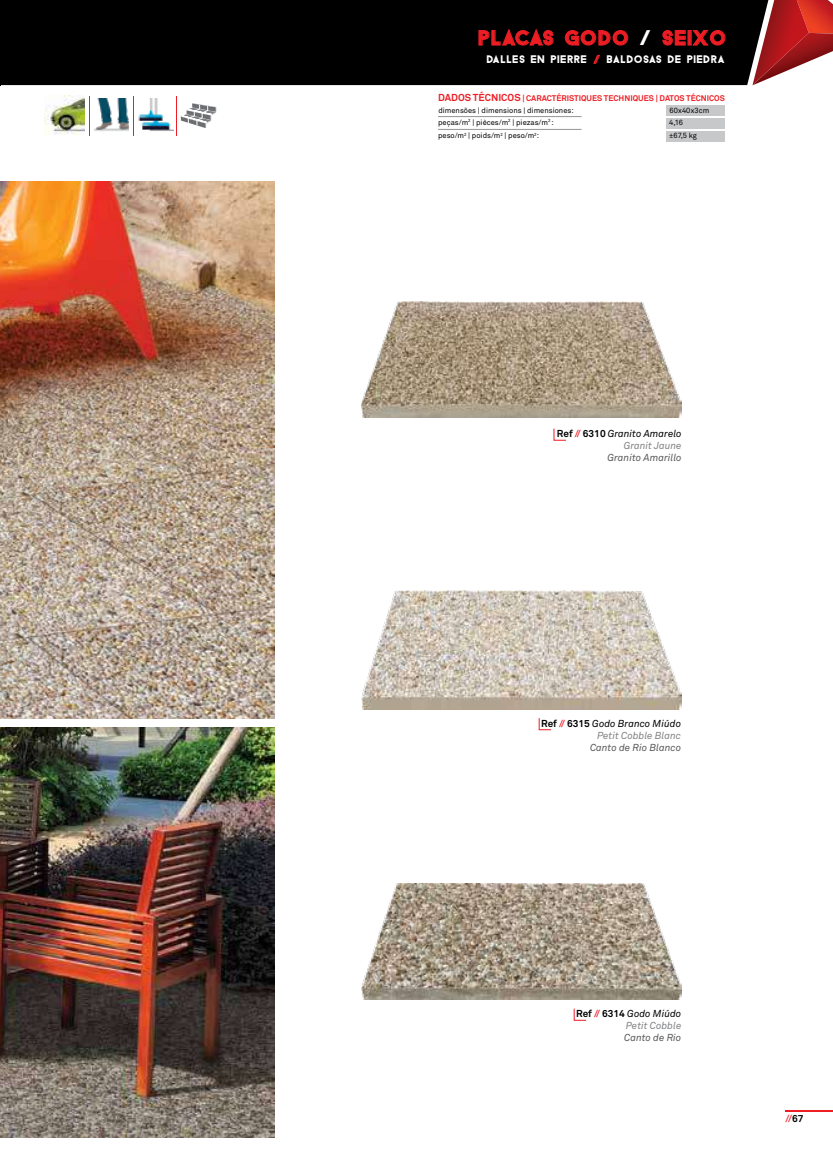
<style>
.page{position:relative;width:833px;height:1170px;background:#fff}
.page>*{position:absolute;margin:0;border:0;box-sizing:border-box;transform-origin:0 0}
.t1{font:800 21.25px "Baron Neue";color:#ed1d24}
.t2{font:800 11.25px "Baron Neue";color:#fff}
.t3{font:italic 10px/12px "Akkurat Pro";color:#808285;text-align:right}
.t4{font:italic 10px "Akkurat Pro";color:#58595b}
.t5{font:italic 10px/12px "Akkurat Pro";color:#000;text-align:right}
.t6{font:700 10px "Akkurat Pro";color:#ed1d24}
.t7{font:700 8.12px "Akkurat Pro";color:#ed1d24}
.t8{font:7.5px/12px "Akkurat Pro";color:#000}
.s1{color:#fff}
.s2{color:#ed1d24}
.s3{font-size:10px}
.s4{font-weight:700;font-style:normal}
.s5{font-weight:700;font-style:normal;color:#ed1d24}
.s6{color:#808285}
.s7{font-weight:700;font-style:normal;color:#000}
.s8{color:#000}
</style>
<div class="page">
<div style="left:1px;top:0;width:751px;height:85px;background:#000"></div>
<svg style="left:752px;top:0;width:81px;height:85px"></svg>
<svg style="left:553px;top:428px;width:13px;height:13px"></svg>
<svg style="left:538px;top:718px;width:14px;height:12px"></svg>
<svg style="left:573px;top:1008px;width:13px;height:12px"></svg>
<img style="left:361px;top:301px;width:320px;height:116px">
<img style="left:361px;top:883px;width:320px;height:116px">
<img style="left:361px;top:590px;width:320px;height:119px">
<div style="left:666px;top:105px;width:59px;height:11px;background:#c7c8ca"></div>
<div style="left:666px;top:118px;width:59px;height:11px;background:#c7c8ca"></div>
<div style="left:666px;top:131px;width:59px;height:11px;background:#c7c8ca"></div>
<hr style="left:0;top:0;width:1px;height:85px;background:#000">
<hr style="left:785px;top:1110px;width:48px;height:2px;background:#ed1d24">
<hr style="left:438px;top:116px;width:143px;height:1px;background:#939598">
<hr style="left:438px;top:129px;width:143px;height:1px;background:#939598">
<svg style="left:478px;top:28px;width:75px;height:18px"></svg>
<svg style="left:565px;top:30px;width:63px;height:16px"></svg>
<svg style="left:662px;top:30px;width:24px;height:16px"></svg>
<svg style="left:692px;top:30px;width:33px;height:16px"></svg>
<svg style="left:593px;top:55px;width:7px;height:9px"></svg>
<img style="left:0;top:182px;width:275px;height:536px">
<img style="left:0;top:727px;width:275px;height:410px">
<svg style="left:181px;top:103px;width:36px;height:25px"></svg>
<hr style="left:89px;top:96px;width:1px;height:40px;background:#ed1d24">
<hr style="left:134px;top:96px;width:1px;height:40px;background:#ed1d24">
<hr style="left:176px;top:96px;width:1px;height:40px;background:#ed1d24">
<img style="left:44px;top:96px;width:40px;height:39px">
<img style="left:94px;top:98px;width:34px;height:33px">
<img style="left:138px;top:98px;width:36px;height:33px">
<h1 class="t1" style="left:479px;top:26px;width:251px">PLACAS GODO <span class="s1">/</span> SEIXO</h1>
<h2 class="t2" style="left:487px;top:53px;width:240px">DALLES EN PIERRE <span class="s2">/</span> BALDOSAS DE PIEDRA</h2>
<p class="t7" style="left:438px;top:93px;width:288px"><span class="s3">DADOS TÉCNICOS</span> | CARACTÉRISTIQUES TECHNIQUES | DATOS TÉCNICOS</p>
<p class="t8" style="left:669px;top:105px;width:41px">60x40x3cm<br>4,16</p>
<p class="t8" style="left:669px;top:130px;width:29px">±67,5 kg</p>
<p class="t8" style="left:438px;top:104px;width:137px">dimensões | dimensions | dimensiones: peças/m<sup>2</sup> | pièces/m<sup>2</sup> | piezas/m<sup>2</sup> :</p>
<p class="t8" style="left:438px;top:130px;width:102px">peso/m<sup>2</sup> | poids/m<sup>2</sup> | peso/m<sup>2</sup>:</p>
<h3 class="t5" style="left:557px;top:428px;width:126px"><span class="s4">Ref</span> <span class="s5">//</span> <span class="s4">6310</span> Granito Amarelo<br><span class="s6">Granit Jaune</span></h3>
<h3 class="t4" style="left:607px;top:452px;width:76px">Granito Amarillo</h3>
<h3 class="t3" style="left:541px;top:717px;width:141px"><span class="s7">Ref</span> <span class="s5">//</span> <span class="s7">6315</span> <span class="s8">Godo Branco Miúdo<br></span>Petit Cobble Blanc</h3>
<h3 class="t4" style="left:590px;top:741px;width:93px">Canto de Rio Blanco</h3>
<h3 class="t3" style="left:576px;top:1007px;width:107px"><span class="s7">Ref</span> <span class="s5">//</span> <span class="s7">6314</span> <span class="s8">Godo Miúdo<br></span>Petit Cobble</h3>
<h3 class="t4" style="left:624px;top:1031px;width:59px">Canto de Rio</h3>
<h3 class="t6" style="left:785px;top:1112px;width:20px">//<span class="s8">67</span></h3>
</div>
